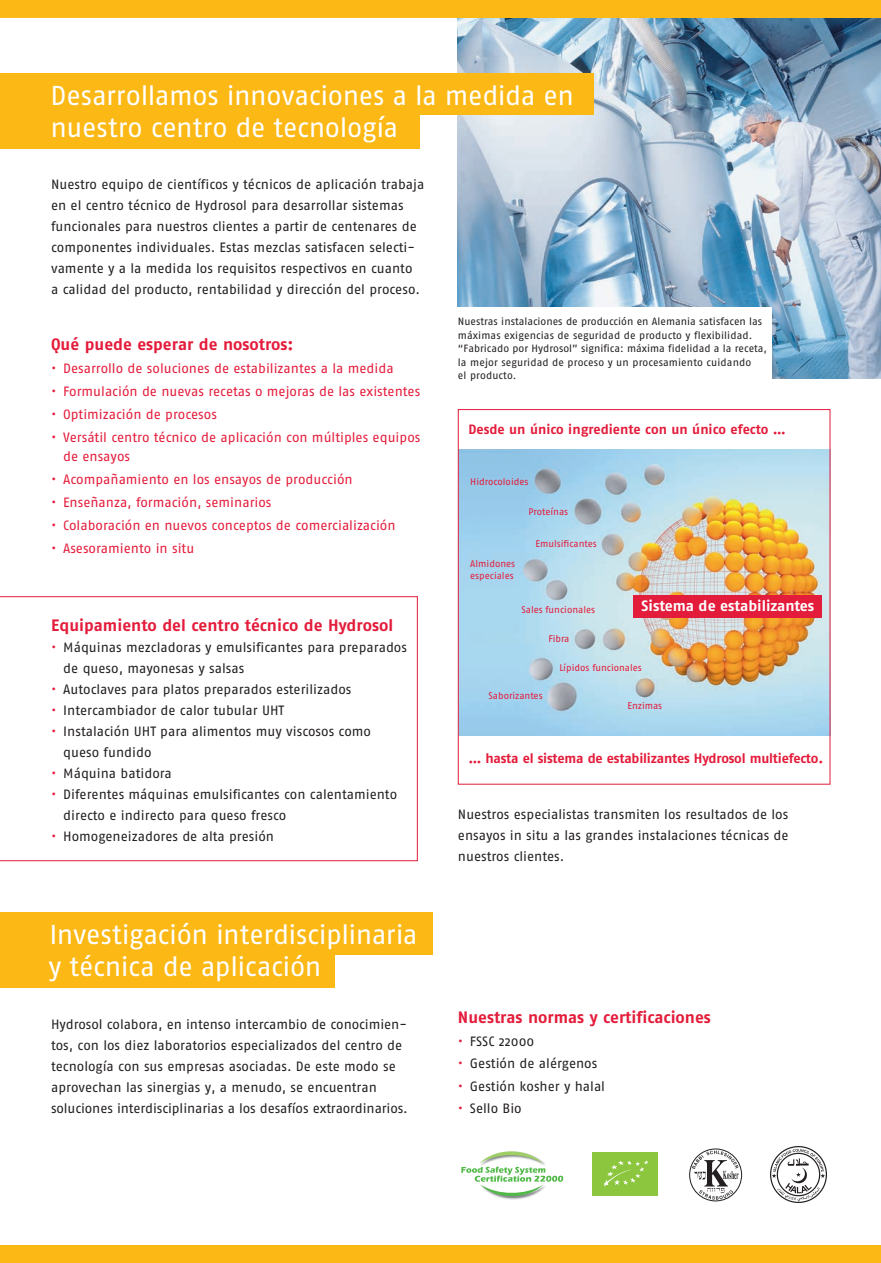
<style>
.page{position:relative;width:881px;height:1263px;background:#fff}
.page>*{position:absolute;margin:0;border:0;box-sizing:border-box;transform-origin:0 0}
.t1{font:27.3px/32.8px "Fago Pro";letter-spacing:-.01em;color:#fff}
.t2{font:700 16.5px "Fago Pro";color:#e41c3b}
.t3{font:700 15px "Fago No";color:#fff}
.t4{font:13.5px/21px "Fago No";color:#231f20}
.t5{font:13.5px/19.5px "Fago Pro";color:#e41c3b}
.t6{font:700 13.5px "Fago Pro";letter-spacing:-.015em;color:#e41c3b}
.t7{font:10.5px/13.5px "Fago No";color:#231f20}
.t8{font:9.6px/11.6px "Fago No";color:#e41c3b}
.s1{color:#e41c3b}
</style>
<div class="page">
<div style="left:0;top:912px;width:432px;height:43px;background:#fcb814"></div>
<div style="left:0;top:945px;width:335px;height:43px;background:#fcb814"></div>
<img style="left:458px;top:17px;width:422px;height:361px">
<svg style="left:0;top:596px;width:417px;height:265px"></svg>
<div style="left:0;top:1246px;width:880px;height:17px;background:#fcb814"></div>
<div style="left:0;top:0;width:880px;height:17px;background:#fcb814"></div>
<div style="left:455px;top:307px;width:316px;height:82px;background:#fff"></div>
<div style="left:0;top:73px;width:593px;height:42px;background:#fcb814"></div>
<div style="left:0;top:107px;width:419px;height:42px;background:#fcb814"></div>
<img style="left:460px;top:449px;width:368px;height:287px">
<div style="left:633px;top:595px;width:188px;height:23px;background:#e41c3b"></div>
<div style="left:458px;top:409px;width:372px;height:375px;border:1px solid #e41c3b"></div>
<img style="left:770px;top:1146px;width:56px;height:56px">
<svg style="left:689px;top:1148px;width:52px;height:53px"></svg>
<div style="left:592px;top:1152px;width:65px;height:43px;background:#8bc63e"></div>
<svg style="left:603px;top:1160px;width:45px;height:27px"></svg>
<svg style="left:461px;top:1151px;width:102px;height:49px"></svg>
<h1 class="t1" style="left:51px;top:79px;width:524px">Desarrollamos innovaciones a la medida en nuestro centro de tecnología</h1>
<p class="t4" style="left:51px;top:174px;width:375px">Nuestro equipo de científicos y técnicos de aplicación trabaja en el centro técnico de Hydrosol para desarrollar sistemas funcionales para nuestros clientes a partir de centenares de componentes individuales. Estas mezclas satisfacen selecti&shy;vamente y a la medida los requisitos respectivos en cuanto<br>a calidad del producto, rentabilidad y dirección del proceso.</p>
<p class="t2" style="left:51px;top:335px;width:244px">Qué puede esperar de nosotros:</p>
<p class="t5" style="left:51px;top:359px;width:344px">• Desarrollo de soluciones de estabilizantes a la medida</p>
<p class="t5" style="left:51px;top:382px;width:370px">• Formulación de nuevas recetas o mejoras de las existentes</p>
<p class="t5" style="left:51px;top:404px;width:167px">• Optimización de procesos</p>
<p class="t5" style="left:63px;top:427px;width:359px;text-indent:-12px">• Versátil centro técnico de aplicación con múltiples equipos de ensayos</p>
<p class="t5" style="left:51px;top:470px;width:303px">• Acompañamiento en los ensayos de producción</p>
<p class="t5" style="left:51px;top:493px;width:222px">• Enseñanza, formación, seminarios</p>
<p class="t5" style="left:51px;top:516px;width:346px">• Colaboración en nuevos conceptos de comercialización</p>
<p class="t5" style="left:51px;top:538px;width:145px">• Asesoramiento in situ</p>
<p class="t2" style="left:51px;top:615px;width:343px">Equipamiento del centro técnico de Hydrosol</p>
<p class="t4" style="left:63px;top:636px;width:345px;text-indent:-12px"><span class="s1">•</span> Máquinas mezcladoras y emulsificantes para preparados de queso, mayonesas y salsas</p>
<p class="t4" style="left:51px;top:678px;width:301px"><span class="s1">•</span> Autoclaves para platos preparados esterilizados</p>
<p class="t4" style="left:51px;top:699px;width:234px"><span class="s1">•</span> Intercambiador de calor tubular UHT</p>
<p class="t4" style="left:63px;top:720px;width:309px;text-indent:-12px"><span class="s1">•</span> Instalación UHT para alimentos muy viscosos como queso fundido</p>
<p class="t4" style="left:51px;top:762px;width:122px"><span class="s1">•</span> Máquina batidora</p>
<p class="t4" style="left:63px;top:783px;width:335px;text-indent:-12px"><span class="s1">•</span> Diferentes máquinas emulsificantes con calentamiento directo e indirecto para queso fresco</p>
<p class="t4" style="left:51px;top:825px;width:224px"><span class="s1">•</span> Homogeneizadores de alta presión</p>
<h1 class="t1" style="left:48px;top:917px;width:370px">Investigación interdisciplinaria y técnica de aplicación</h1>
<p class="t4" style="left:51px;top:1014px;width:358px">Hydrosol colabora, en intenso intercambio de conocimien&shy;tos, con los diez laboratorios especializados del centro de tecnología con sus empresas asociadas. De este modo se aprovechan las sinergias y, a menudo, se encuentran soluciones interdisciplinarias a los desafíos extraordinarios.</p>
<p class="t7" style="left:458px;top:315px;width:310px">Nuestras instalaciones de producción en Alemania satisfacen las máximas exigencias de seguridad de producto y flexibilidad. “Fabricado por Hydrosol” significa: máxima fidelidad a la receta, la mejor seguridad de proceso y un procesamiento cuidando<br>el producto.</p>
<p class="t6" style="left:468px;top:421px;width:319px">Desde un único ingrediente con un único efecto …</p>
<p class="t8" style="left:470px;top:476px;width:60px">Hidrocoloides</p>
<p class="t8" style="left:528px;top:505px;width:41px">Proteínas</p>
<p class="t8" style="left:470px;top:558px;width:46px">Almidones especiales</p>
<p class="t8" style="left:535px;top:538px;width:63px">Emulsificantes</p>
<p class="t8" style="left:521px;top:604px;width:75px">Sales funcionales</p>
<p class="t8" style="left:548px;top:633px;width:22px">Fibra</p>
<p class="t3" style="left:641px;top:597px;width:174px">Sistema de estabilizantes</p>
<p class="t8" style="left:488px;top:690px;width:55px">Saborizantes</p>
<p class="t8" style="left:559px;top:662px;width:84px">Lípidos funcionales</p>
<p class="t8" style="left:627px;top:699px;width:36px">Enzimas</p>
<p class="t6" style="left:468px;top:750px;width:356px">… hasta el sistema de estabilizantes Hydrosol multiefecto.</p>
<p class="t4" style="left:458px;top:804px;width:332px;text-align:justify">Nuestros especialistas transmiten los resultados de los ensayos in situ a las grandes instalaciones técnicas de nuestros clientes.</p>
<p class="t2" style="left:458px;top:1007px;width:254px">Nuestras normas y certificaciones</p>
<p class="t4" style="left:458px;top:1030px;width:78px"><span class="s1">•</span> FSSC 22000</p>
<p class="t4" style="left:458px;top:1053px;width:141px"><span class="s1">•</span> Gestión de alérgenos</p>
<p class="t4" style="left:458px;top:1075px;width:149px"><span class="s1">•</span> Gestión kosher y halal</p>
<p class="t4" style="left:458px;top:1098px;width:65px"><span class="s1">•</span> Sello Bio</p>
</div>
